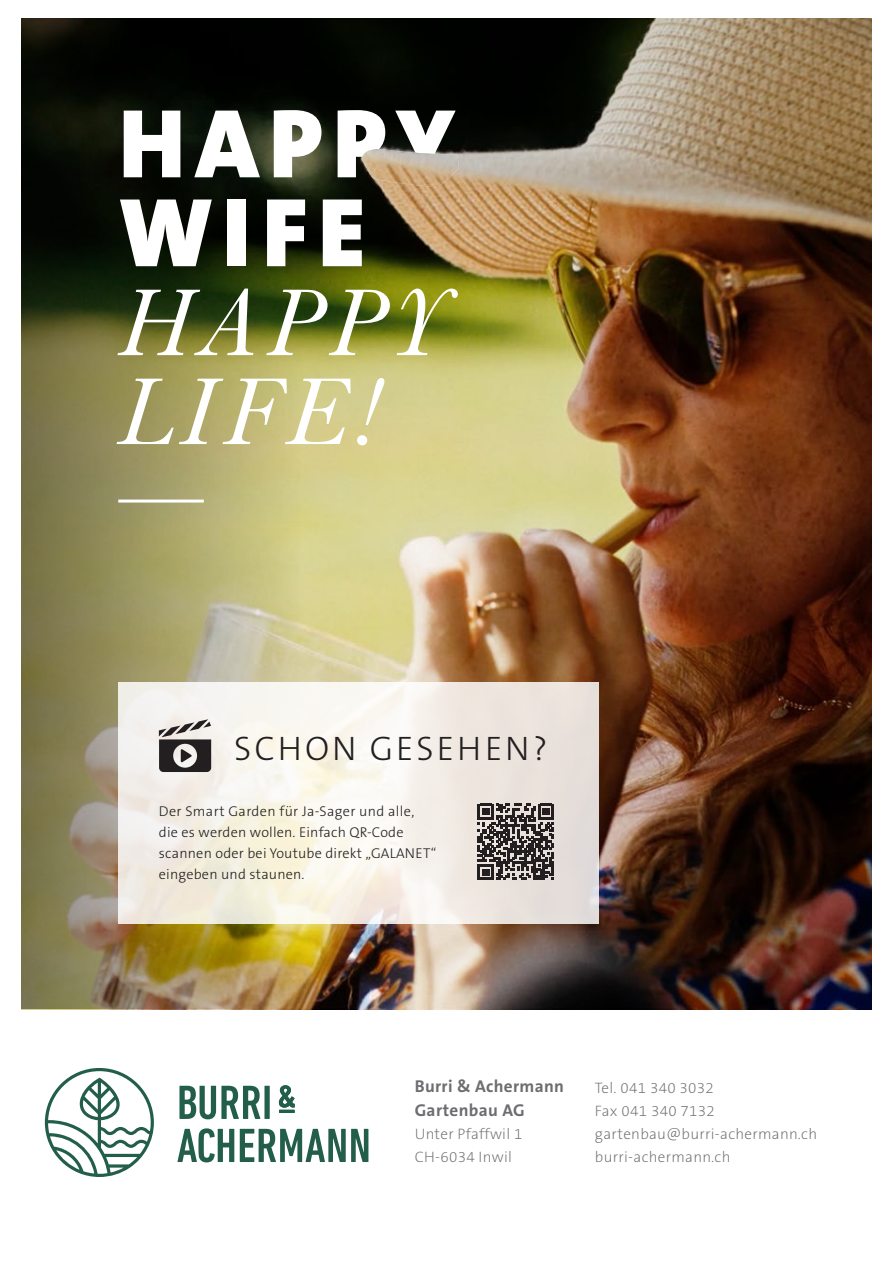
<style>
.page{position:relative;width:893px;height:1263px;background:#fff}
.page>*{position:absolute;margin:0;border:0;box-sizing:border-box;transform-origin:0 0}
._01_Headline{font:italic 98.85px/88.9px "Baskerville";letter-spacing:.09em;color:#fff}
._01_Headline-2{font:900 98.85px "The Sans B W9";letter-spacing:.105em;color:#fff}
._01_Headline-3{font:300 34.2px "The Sans B W3";letter-spacing:.09em;color:#231f20}
.t1{font:700 17.25px/23.2px "The Sans B W7";letter-spacing:.02em;color:#6c6d70}
.t2{font:200 15.15px "The Sans B W2";letter-spacing:.02em;color:#6c6d70}
._01_Headline-4{font:300 14.25px/21px "The Sans B W3";letter-spacing:.015em;color:#231f20}
.s1{font-family:"The Sans B W9";font-weight:900;font-style:normal}
</style>
<div class="page">
<img style="left:302px;top:19px;width:570px;height:990px">
<img style="left:21px;top:18px;width:281px;height:991px">
<svg style="left:118px;top:682px;width:481px;height:242px"></svg>
<svg style="left:478px;top:803px;width:76px;height:77px;background:#6a6563"></svg>
<hr style="left:118px;top:500px;width:86px;height:3px;background:#fff">
<svg style="left:159px;top:719px;width:52px;height:53px;background:#7c7876"></svg>
<svg style="left:361px;top:145px;width:98px;height:4px"></svg>
<img style="left:361px;top:149px;width:98px;height:39px">
<svg style="left:45px;top:1068px;width:109px;height:109px"></svg>
<svg style="left:177px;top:1128px;width:191px;height:34px"></svg>
<svg style="left:179px;top:1086px;width:91px;height:33px"></svg>
<svg style="left:279px;top:1085px;width:16px;height:22px"></svg>
<hr style="left:279px;top:1110px;width:16px;height:3px;background:#225e49">
<p class="_01_Headline-2" style="left:119px;top:80px;width:337px">HAPPY</p>
<p class="_01_Headline" style="left:118px;top:190px;width:329px"><span class="s1">WIFE<br></span>HAPPY<br>LIFE!</p>
<p class="_01_Headline-3" style="left:234px;top:726px;width:315px">SCHON GESEHEN?</p>
<p class="_01_Headline-4" style="left:159px;top:800px;width:279px">Der Smart Garden für Ja-Sager und alle, die es werden wollen. Einfach QR-Code scannen oder bei Youtube direkt „GALANET“ eingeben und staunen.</p>
<p class="t1" style="left:415px;top:1075px;width:151px">Burri &amp; Achermann<br>Gartenbau AG</p>
<p class="t2" style="left:415px;top:1124px;width:109px">Unter Pfaffwil 1</p>
<p class="t2" style="left:415px;top:1147px;width:99px">CH-6034 Inwil</p>
<p class="t2" style="left:595px;top:1078px;width:120px">Tel. 041 340 3032</p>
<p class="t2" style="left:595px;top:1101px;width:121px">Fax 041 340 7132</p>
<p class="t2" style="left:595px;top:1124px;width:224px">gartenbau@burri-achermann.ch</p>
<p class="t2" style="left:595px;top:1147px;width:137px">burri-achermann.ch</p>
</div>
